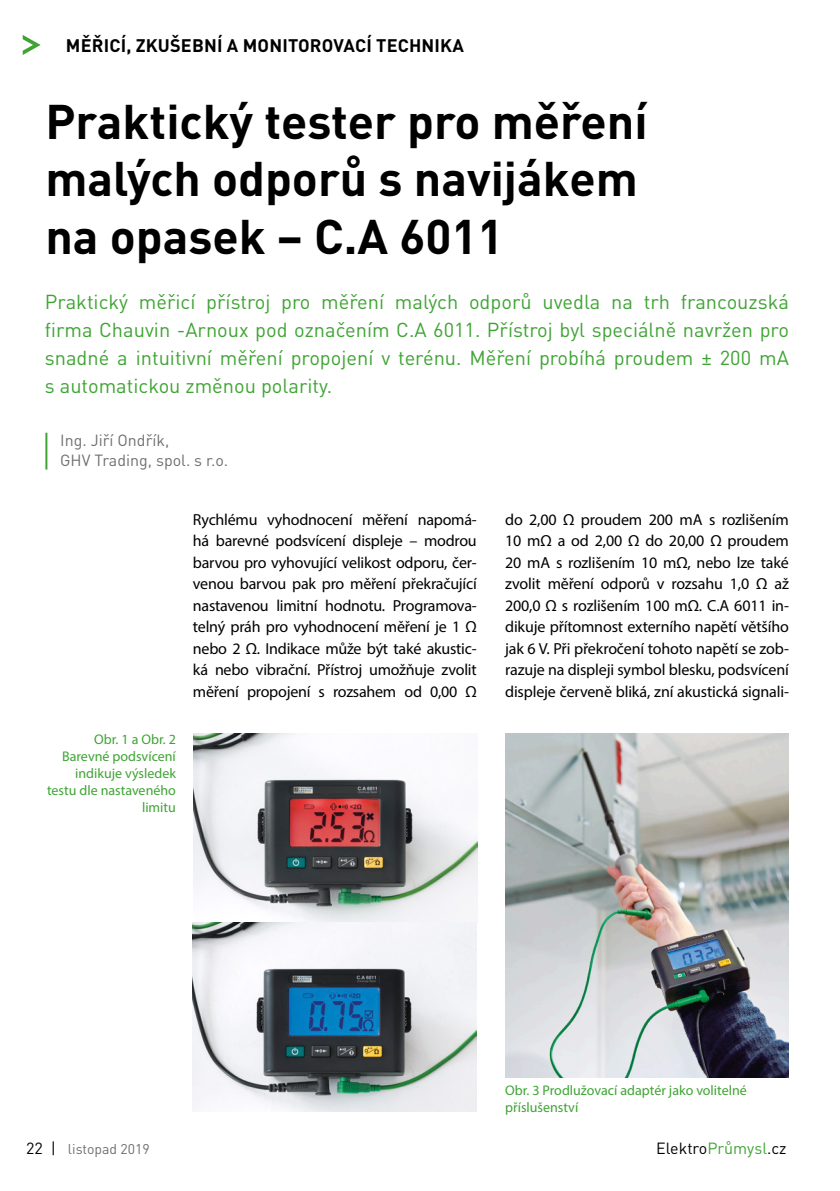
<style>
.page{position:relative;width:840px;height:1191px;background:#fff}
.page>*{position:absolute;margin:0;border:0;box-sizing:border-box;transform-origin:0 0}
.Nadpis_hlavní{font:700 48px/57.6px "DIN Pro";color:#000}
.Perex{font:20px/28px "DIN Pro";color:#3fa434;text-align:justify}
.t1{font:700 18px "DIN Pro";letter-spacing:.01em;color:#000}
.Text_-_prni_odstavec{font:16px/21.6px "Myriad Pro";letter-spacing:-.015em;color:#000;text-align:justify}
.t2{font:16px "DIN Pro";color:#6f6f6e}
.t3{font:16px "DIN Pro";color:#000}
.popisek_pravy{font:14px/17px "Myriad Pro";color:#3fa434;text-align:right}
.t4{font:14px "DIN Pro";color:#6f6f6e}
.s1{font-size:16px;color:#000}
.s2{color:#3fa434}
</style>
<div class="page">
<svg style="left:23px;top:35px;width:18px;height:20px"></svg>
<hr style="left:45px;top:433px;width:2px;height:36px;background:#3fa434">
<img style="left:193px;top:733px;width:284px;height:378px">
<img style="left:505px;top:733px;width:283px;height:344px">
<p class="t1" style="left:66px;top:33px;width:399px">MĚŘICÍ, ZKUŠEBNÍ A MONITOROVACÍ TECHNIKA</p>
<p class="Nadpis_hlavní" style="left:45px;top:91px;width:603px">Praktický tester pro měření malých odporů s navijákem</p>
<p class="Nadpis_hlavní" style="left:45px;top:206px;width:459px">na opasek – C.A 6011</p>
<p class="Perex" style="left:45px;top:287px;width:745px">Praktický měřicí přístroj pro měření malých odporů uvedla na trh francouzská firma Chauvin -Arnoux pod označením C.A 6011. Přístroj byl speciálně navržen pro snadné a intuitivní měření propojení v terénu. Měření probíhá proudem ± 200 mA s automatickou změnou polarity.</p>
<p class="t2" style="left:60px;top:430px;width:111px">Ing. Jiří Ondřík,</p>
<p class="t2" style="left:60px;top:450px;width:169px">GHV Trading, spol. s r.o.</p>
<p class="popisek_pravy" style="left:94px;top:730px;width:83px">Obr. 1 a Obr. 2</p>
<p class="popisek_pravy" style="left:47px;top:747px;width:130px">Barevné podsvícení indikuje výsledek testu dle nastaveného limitu</p>
<p class="Text_-_prni_odstavec" style="left:193px;top:508px;width:285px">Rychlému vyhodnocení měření napomá&shy;há barevné podsvícení displeje – modrou barvou pro vyhovující velikost odporu, čer&shy;venou barvou pak pro měření překračující nastavenou limitní hodnotu. Programova&shy;telný práh pro vyhodnocení měření je 1 Ω nebo 2 Ω. Indikace může být také akustic&shy;ká nebo vibrační. Přístroj umožňuje zvolit měření propojení s rozsahem od 0,00 Ω</p>
<p class="Text_-_prni_odstavec" style="left:505px;top:508px;width:285px">do 2,00 Ω proudem 200 mA s rozlišením 10 mΩ a od 2,00 Ω do 20,00 Ω proudem 20 mA s rozlišením 10 mΩ, nebo lze také zvolit měření odporů v rozsahu 1,0 Ω až 200,0 Ω s rozlišením 100 mΩ. C.A 6011 in&shy;dikuje přítomnost externího napětí většího jak 6 V. Při překročení tohoto napětí se zob&shy;razuje na displeji symbol blesku, podsvícení displeje červeně bliká, zní akustická signali-</p>
<p class="t4" style="left:26px;top:1139px;width:125px"><span class="s1">22 |</span> listopad 2019</p>
<p class="popisek_pravy" style="left:505px;top:1081px;width:243px;text-align:left">Obr. 3 Prodlužovací adaptér jako volitelné příslušenství</p>
<p class="t3" style="left:656px;top:1137px;width:132px">Elektro<span class="s2">Průmysl</span>.cz</p>
</div>
